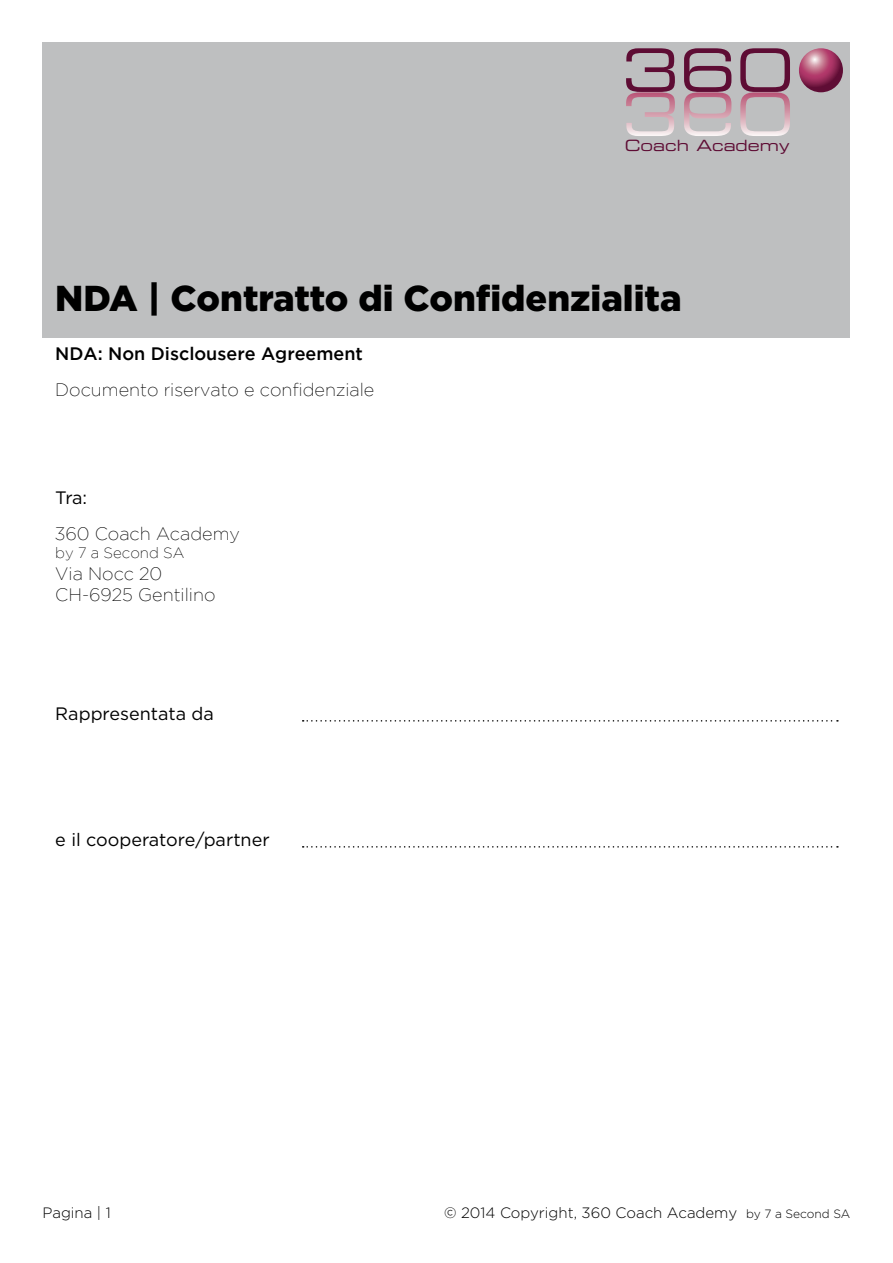
<style>
.page{position:relative;width:893px;height:1263px;background:#fff}
.page>*{position:absolute;margin:0;border:0;box-sizing:border-box;transform-origin:0 0}
.t1{font:58.95px "Eurostile LT Std Ex 2";color:#5e0c34}
.t2{font:900 36px "Gotham";color:#000}
.t3{font:200 18px/21.6px "Gotham";color:#000}
.t4{font:18px "Gotham";color:#000}
.t5{font:500 18px "Gotham";color:#000}
.t6{font:15.45px "Eurostile LT Std Ex 2";color:#5e0c34}
.t7{font:300 15px "Gotham";color:#000}
.t8{font:200 15px "Gotham";color:#000}
.s1{font-size:12px}
</style>
<div class="page">
<div style="left:43px;top:43px;width:807px;height:295px;background:#bebfc0"></div>
<svg style="left:626px;top:92px;width:49px;height:44px"></svg>
<svg style="left:684px;top:92px;width:47px;height:44px"></svg>
<svg style="left:740px;top:92px;width:50px;height:44px"></svg>
<svg style="left:799px;top:48px;width:44px;height:44px"></svg>
<svg style="left:303px;top:720px;width:535px;height:2px"></svg>
<svg style="left:303px;top:846px;width:535px;height:2px"></svg>
<h1 class="t1" style="left:622px;top:30px;width:173px">360</h1>
<p class="t6" style="left:625px;top:135px;width:166px">Coach Academy</p>
<h2 class="t2" style="left:55px;top:278px;width:628px">NDA | Contratto di Confidenzialita</h2>
<p class="t5" style="left:55px;top:343px;width:309px">NDA: Non Disclousere Agreement</p>
<p class="t3" style="left:55px;top:379px;width:321px">Documento riservato e confidenziale</p>
<p class="t4" style="left:55px;top:488px;width:33px">Tra:</p>
<p class="t3" style="left:55px;top:523px;width:186px">360 Coach Academy</p>
<p class="t8" style="left:55px;top:545px;width:131px">by 7 a Second SA</p>
<p class="t3" style="left:55px;top:562px;width:162px">Via Nocc 20<br>CH-6925 Gentilino</p>
<p class="t4" style="left:55px;top:704px;width:160px">Rappresentata da</p>
<p class="t4" style="left:55px;top:830px;width:216px">e il cooperatore/partner</p>
<p class="t7" style="left:43px;top:1205px;width:70px">Pagina | 1</p>
<p class="t7" style="left:444px;top:1205px;width:408px">© 2014 Copyright, 360 Coach Academy <span class="s1">by 7 a Second SA</span></p>
</div>
